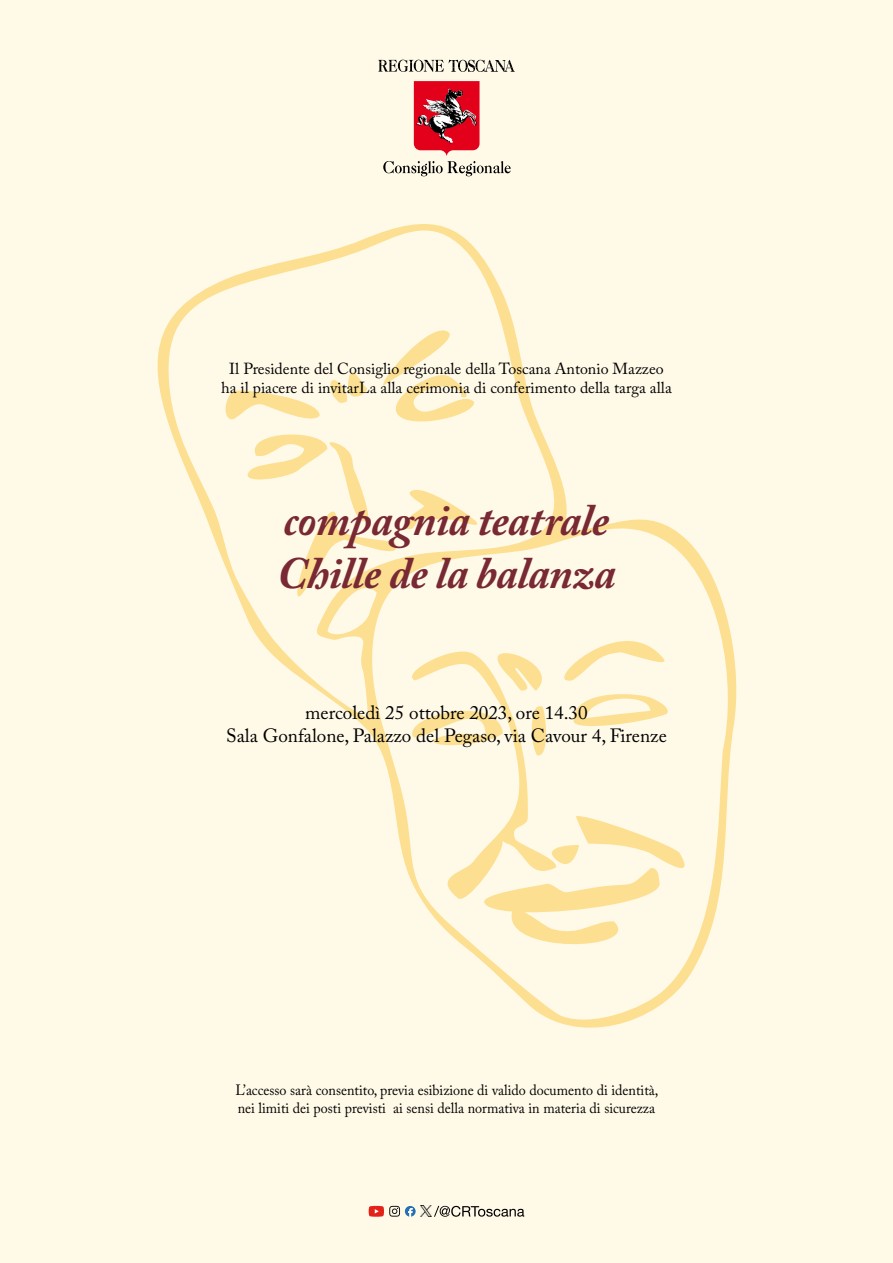
<style>
.page{position:relative;width:893px;height:1263px;background:#fffae8}
.page>*{position:absolute;margin:0;border:0;box-sizing:border-box;transform-origin:0 0}
.t1{font:italic 700 44.55px/53.4px "Adobe Caslon Pro";letter-spacing:-.01em;color:#792933}
.t2{font:19.05px/23px "Adobe Caslon Pro";color:#000;text-align:center}
.t3{font:15.9px/19px "Adobe Caslon Pro";color:#000;text-align:center}
.t4{font:14.85px/17.9px "Adobe Caslon Pro";color:#000;scale:.95 1}
</style>
<div class="page">
<svg style="left:157px;top:224px;width:580px;height:804px"></svg>
<svg style="left:221px;top:325px;width:276px;height:272px"></svg>
<svg style="left:399px;top:612px;width:301px;height:343px"></svg>
<svg style="left:383px;top:81px;width:128px;height:95px"></svg>
<svg style="left:378px;top:60px;width:137px;height:12px"></svg>
<svg style="left:369px;top:1206px;width:155px;height:11px"></svg>
<p class="t3" style="left:221px;top:359px;width:452px">Il Presidente del Consiglio regionale della Toscana Antonio Mazzeo ha il piacere di invitarLa alla cerimonia di conferimento della targa alla</p>
<h1 class="t1" style="left:277px;top:493px;width:340px">compagnia teatrale<br>Chille de la balanza</h1>
<p class="t2" style="left:226px;top:701px;width:442px">mercoledì 25 ottobre 2023, ore 14.30<br>Sala Gonfalone, Palazzo del Pegaso, via Cavour 4, Firenze</p>
<p class="t4" style="left:235px;top:1080px;width:447px">L’accesso sarà consentito, previa esibizione di valido documento di identità, nei limiti dei posti previsti ai sensi della normativa in materia di sicurezza</p>
</div>
